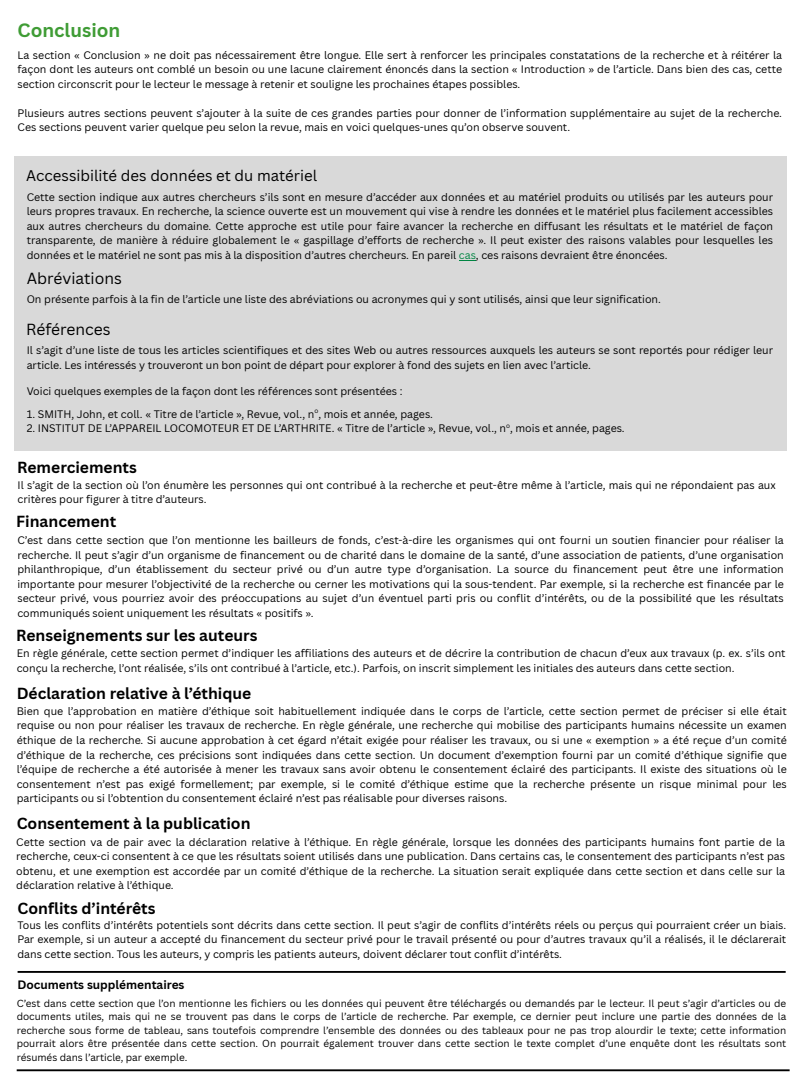
<style>
.page{position:relative;width:810px;height:1080px;background:#fff}
.page>*{position:absolute;margin:0;border:0;box-sizing:border-box;transform-origin:0 0}
.t1{font:700 18.75px "Canva Sans";color:#3f9c35}
.t2{font:700 15.62px "Canva Sans";color:#000}
.t3{font:15.62px "Canva Sans";color:#000}
.t4{font:15px "Canva Sans";color:#000}
.t5{font:700 11.88px "Canva Sans";color:#000}
.t6{font:10.62px/14.5px "Canva Sans";color:#000;text-align:justify}
.t7{font:10.56px/14.5px "Canva Sans";color:#000}
.t8{font:10px/13.6px "Canva Sans";color:#000;text-align:justify}
.t9{font:6.38px "Canva Sans";color:#000}
.s1{color:#008542}
</style>
<div class="page">
<div style="left:15px;top:156px;width:772px;height:295px;background:#d9d9d9"></div>
<svg style="left:459px;top:260px;width:17px;height:1px"></svg>
<hr style="left:18px;top:971px;width:768px;height:2px;background:#000">
<hr style="left:17px;top:1069px;width:773px;height:2px;background:#000">
<h1 class="t1" style="left:18px;top:17px;width:104px">Conclusion</h1>
<p class="t6" style="left:18px;top:47px;width:766px">La section « Conclusion » ne doit pas nécessairement être longue. Elle sert à renforcer les principales constatations de la recherche et à réitérer la façon dont les auteurs ont comblé un besoin ou une lacune clairement énoncés dans la section « Introduction » de l’article. Dans bien des cas, cette section circonscrit pour le lecteur le message à retenir et souligne les prochaines étapes possibles.</p>
<p class="t6" style="left:18px;top:106px;width:766px">Plusieurs autres sections peuvent s’ajouter à la suite de ces grandes parties pour donner de l’information supplémentaire au sujet de la recherche.<br>Ces sections peuvent varier quelque peu selon la revue, mais en voici quelques-unes qu’on observe souvent.</p>
<p class="t4" style="left:26px;top:165px;width:292px">Accessibilité des données et du matériel</p>
<h3 class="t6" style="left:27px;top:189px;width:748px">Cette section indique aux autres chercheurs s’ils sont en mesure d’accéder aux données et au matériel produits ou utilisés par les auteurs pour leurs propres travaux. En recherche, la science ouverte est un mouvement qui vise à rendre les données et le matériel plus facilement accessibles aux autres chercheurs du domaine. Cette approche est utile pour faire avancer la recherche en diffusant les résultats et le matériel de façon transparente, de manière à réduire globalement le « gaspillage d’efforts de recherche ». Il peut exister des raisons valables pour lesquelles les données et le matériel ne sont pas mis à la disposition d’autres chercheurs. En pareil <span class="s1">cas</span>, ces raisons devraient être énoncées.</h3>
<p class="t3" style="left:27px;top:268px;width:97px">Abréviations</p>
<h3 class="t6" style="left:27px;top:292px;width:636px">On présente parfois à la fin de l’article une liste des abréviations ou acronymes qui y sont utilisés, ainsi que leur signification.</h3>
<p class="t3" style="left:26px;top:318px;width:86px">Références</p>
<h3 class="t6" style="left:27px;top:343px;width:748px">Il s’agit d’une liste de tous les articles scientifiques et des sites Web ou autres ressources auxquels les auteurs se sont reportés pour rédiger leur article. Les intéressés y trouveront un bon point de départ pour explorer à fond des sujets en lien avec l’article.</h3>
<p class="t6" style="left:27px;top:383px;width:377px">Voici quelques exemples de la façon dont les références sont présentées :</p>
<p class="t6" style="left:27px;top:406px;width:408px">1. SMITH, John, et coll. « Titre de l’article », Revue, vol., n , mois et année, pages.</p>
<p class="t9" style="left:314px;top:406px;width:5px">o</p>
<p class="t6" style="left:27px;top:421px;width:600px">2. INSTITUT DE L’APPAREIL LOCOMOTEUR ET DE L’ARTHRITE. « Titre de l’article », Revue, vol., n , mois et année, pages.</p>
<p class="t9" style="left:506px;top:421px;width:5px">o</p>
<p class="t2" style="left:17px;top:457px;width:121px">Remerciements</p>
<h2 class="t6" style="left:18px;top:478px;width:760px">Il s’agit de la section où l’on énumère les personnes qui ont contribué à la recherche et peut-être même à l’article, mais qui ne répondaient pas aux critères pour figurer à titre d’auteurs.</h2>
<p class="t2" style="left:16px;top:510px;width:101px">Financement</p>
<h2 class="t6" style="left:17px;top:533px;width:768px">C’est dans cette section que l’on mentionne les bailleurs de fonds, c’est-à-dire les organismes qui ont fourni un soutien financier pour réaliser la recherche. Il peut s’agir d’un organisme de financement ou de charité dans le domaine de la santé, d’une association de patients, d’une organisation philanthropique, d’un établissement du secteur privé ou d’un autre type d’organisation. La source du financement peut être une information importante pour mesurer l’objectivité de la recherche ou cerner les motivations qui la sous-tendent. Par exemple, si la recherche est financée par le secteur privé, vous pourriez avoir des préoccupations au sujet d’un éventuel parti pris ou conflit d’intérêts, ou de la possibilité que les résultats communiqués soient uniquement les résultats « positifs ».</h2>
<p class="t2" style="left:16px;top:625px;width:243px">Renseignements sur les auteurs</p>
<h2 class="t7" style="left:17px;top:646px;width:770px">En règle générale, cette section permet d’indiquer les affiliations des auteurs et de décrire la contribution de chacun d’eux aux travaux (p. ex. s’ils ont conçu la recherche, l’ont réalisée, s’ils ont contribué à l’article, etc.). Parfois, on inscrit simplement les initiales des auteurs dans cette section.</h2>
<p class="t2" style="left:17px;top:683px;width:236px">Déclaration relative à l’éthique</p>
<h2 class="t6" style="left:17px;top:704px;width:772px">Bien que l’approbation en matière d’éthique soit habituellement indiquée dans le corps de l’article, cette section permet de préciser si elle était requise ou non pour réaliser les travaux de recherche. En règle générale, une recherche qui mobilise des participants humains nécessite un examen éthique de la recherche. Si aucune approbation à cet égard n’était exigée pour réaliser les travaux, ou si une « exemption » a été reçue d’un comité d’éthique de la recherche, ces précisions sont indiquées dans cette section. Un document d’exemption fourni par un comité d’éthique signifie que l’équipe de recherche a été autorisée à mener les travaux sans avoir obtenu le consentement éclairé des participants. Il existe des situations où le consentement n’est pas exigé formellement; par exemple, si le comité d’éthique estime que la recherche présente un risque minimal pour les participants ou si l’obtention du consentement éclairé n’est pas réalisable pour diverses raisons.</h2>
<p class="t2" style="left:17px;top:812px;width:235px">Consentement à la publication</p>
<h2 class="t6" style="left:16px;top:834px;width:770px">Cette section va de pair avec la déclaration relative à l’éthique. En règle générale, lorsque les données des participants humains font partie de la recherche, ceux-ci consentent à ce que les résultats soient utilisés dans une publication. Dans certains cas, le consentement des participants n’est pas obtenu, et une exemption est accordée par un comité d’éthique de la recherche. La situation serait expliquée dans cette section et dans celle sur la déclaration relative à l’éthique.</h2>
<p class="t2" style="left:18px;top:897px;width:139px">Conflits d’intérêts</p>
<h2 class="t6" style="left:17px;top:917px;width:770px">Tous les conflits d’intérêts potentiels sont décrits dans cette section. Il peut s’agir de conflits d’intérêts réels ou perçus qui pourraient créer un biais.<br>Par exemple, si un auteur a accepté du financement du secteur privé pour le travail présenté ou pour d’autres travaux qu’il a réalisés, il le déclarerait dans cette section. Tous les auteurs, y compris les patients auteurs, doivent déclarer tout conflit d’intérêts.</h2>
<p class="t5" style="left:17px;top:977px;width:169px">Documents supplémentaires</p>
<p class="t8" style="left:17px;top:996px;width:771px">C’est dans cette section que l’on mentionne les fichiers ou les données qui peuvent être téléchargés ou demandés par le lecteur. Il peut s’agir d’articles ou de documents utiles, mais qui ne se trouvent pas dans le corps de l’article de recherche. Par exemple, ce dernier peut inclure une partie des données de la recherche sous forme de tableau, sans toutefois comprendre l’ensemble des données ou des tableaux pour ne pas trop alourdir le texte; cette information pourrait alors être présentée dans cette section. On pourrait également trouver dans cette section le texte complet d’une enquête dont les résultats sont résumés dans l’article, par exemple.</p>
</div>
